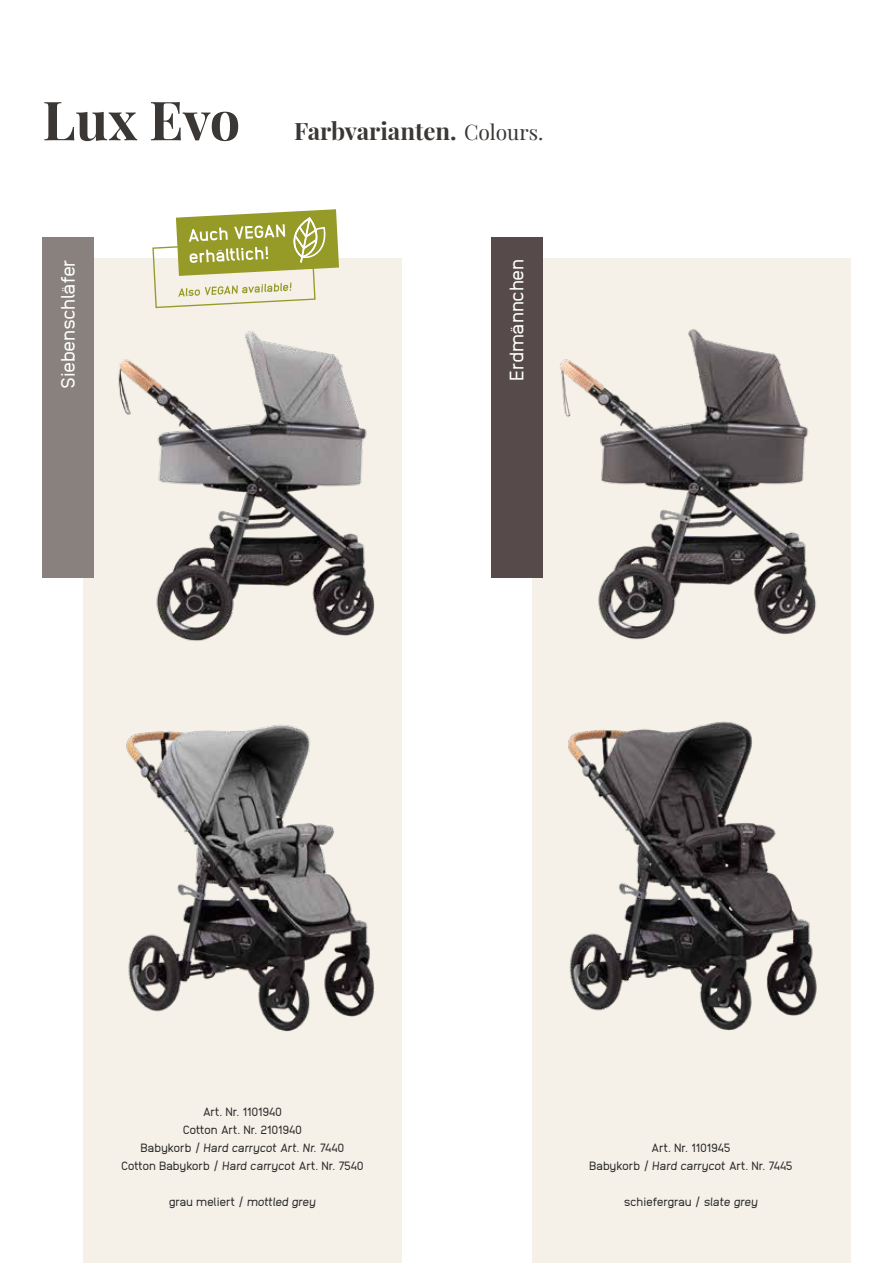
<style>
.page{position:relative;width:893px;height:1263px;background:#fff}
.page>*{position:absolute;margin:0;border:0;box-sizing:border-box;transform-origin:0 0}
.t1{font:700 54px "Playfair Display";letter-spacing:-.005em;color:#3a3735}
.t2{font:700 24px "Playfair Display";color:#3a3735}
.t3{font:19.5px "Anodina";letter-spacing:-.03em;color:#fff}
.t4{font:12px/18px "Anodina";letter-spacing:-.03em;color:#282827;text-align:center}
.s1{font-weight:400;font-size:21px}
.s2{font-style:italic}
</style>
<div class="page">
<div style="left:83px;top:259px;width:319px;height:1004px;background:#f5f1e9"></div>
<div style="left:531px;top:259px;width:319px;height:1004px;background:#f5f1e9"></div>
<img style="left:126px;top:724px;width:249px;height:308px">
<img style="left:568px;top:721px;width:249px;height:310px">
<img style="left:118px;top:331px;width:257px;height:310px">
<img style="left:542px;top:310px;width:274px;height:330px">
<div style="left:43px;top:237px;width:51px;height:341px;background:#88817e"></div>
<div style="left:491px;top:237px;width:51px;height:341px;background:#564a4a"></div>
<svg style="left:152px;top:209px;width:187px;height:100px"></svg>
<h1 class="t1" style="left:43px;top:78px;width:199px">Lux Evo</h1>
<h2 class="t2" style="left:294px;top:112px;width:251px">Farbvarianten. <span class="s1">Colours.</span></h2>
<h3 class="t3" style="left:54px;top:389px;width:131px;rotate:-90deg">Siebenschläfer</h3>
<h3 class="t3" style="left:503px;top:381px;width:123px;rotate:-90deg">Erdmännchen</h3>
<p class="t4" style="left:121px;top:1102px;width:244px">Art. Nr. 1101940<br>Cotton Art. Nr. 2101940<br>Babykorb / <span class="s2">Hard carrycot Art. Nr.</span> 7440<br>Cotton Babykorb / <span class="s2">Hard carrycot</span> Art. Nr. 7540</p>
<p class="t4" style="left:169px;top:1192px;width:149px">grau meliert / <span class="s2">mottled grey</span></p>
<p class="t4" style="left:589px;top:1138px;width:205px">Art. Nr. 1101945<br>Babykorb / <span class="s2">Hard carrycot</span> Art. Nr. 7445</p>
<p class="t4" style="left:624px;top:1192px;width:136px">schiefergrau / <span class="s2">slate grey</span></p>
</div>
